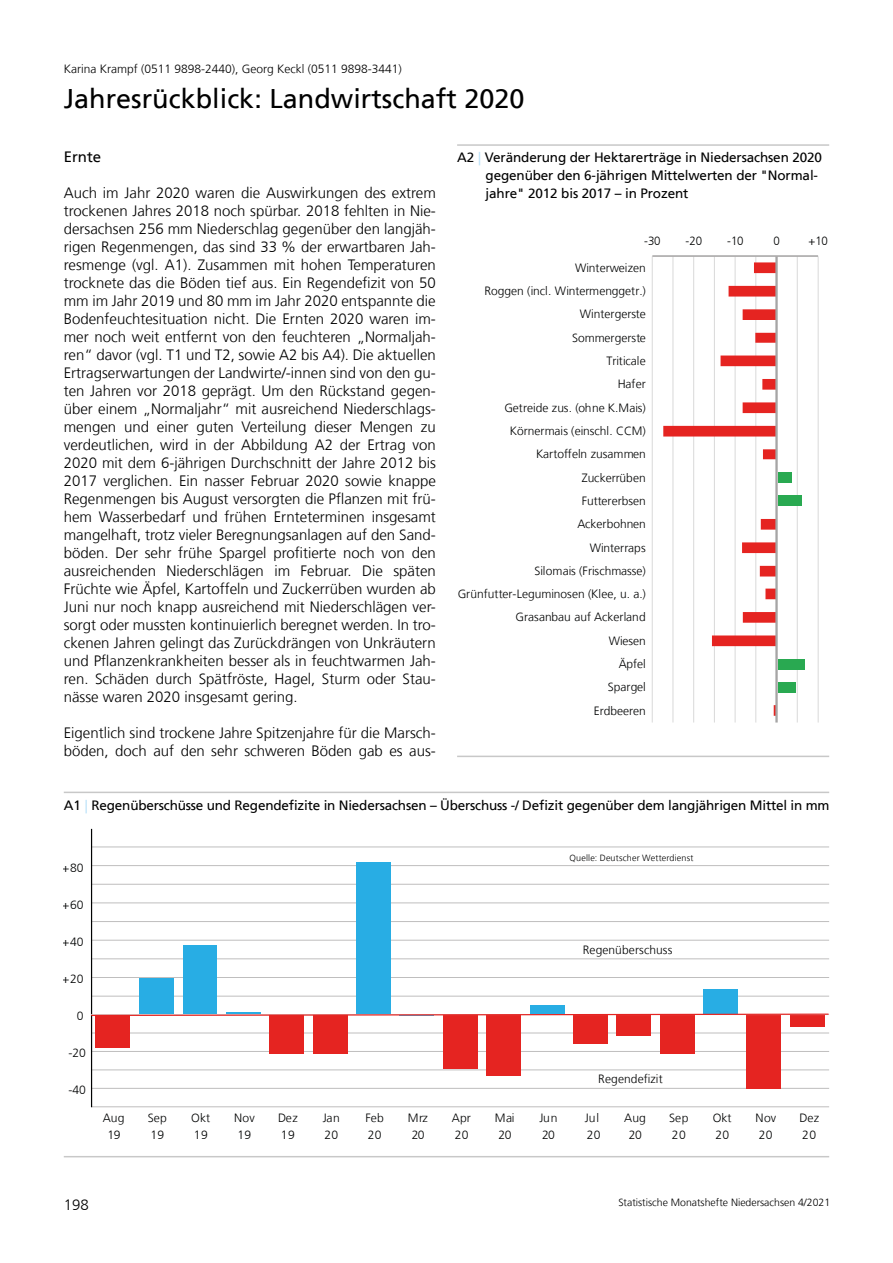
<style>
.page{position:relative;width:893px;height:1263px;background:#fff}
.page>*{position:absolute;margin:0;border:0;box-sizing:border-box;transform-origin:0 0}
.H2_Ueberschrift{font:27px "NDS Frutiger";color:#000}
.P_Fliesstext{font:300 15px/18px "NDS Frutiger";color:#000;text-align:justify}
.H3_Zwischenüberschri{font:15px "NDS Frutiger";color:#000}
.H3_Bildueberschrifte{font:13.5px/18px "NDS Frutiger";letter-spacing:-.01em;color:#000}
.t1{font:300 12px/23.2px "NDS Frutiger";color:#010202}
.Autor{font:300 12px "NDS Frutiger";color:#000}
.t2{font:300 12px "NDS Frutiger";color:#010202;scale:.96 1}
.t3{font:300 10.5px "NDS Frutiger";color:#000}
.t4{font:300 9px "NDS Frutiger";letter-spacing:.015em;color:#000}
.s1{color:#bae2f9}
</style>
<div class="page">
<svg style="left:92px;top:1106px;width:737px;height:1px"></svg>
<svg style="left:92px;top:1069px;width:737px;height:1px"></svg>
<svg style="left:92px;top:1088px;width:737px;height:1px"></svg>
<svg style="left:92px;top:1033px;width:737px;height:1px"></svg>
<svg style="left:92px;top:1051px;width:737px;height:1px"></svg>
<svg style="left:92px;top:996px;width:737px;height:1px"></svg>
<svg style="left:92px;top:958px;width:737px;height:1px"></svg>
<svg style="left:92px;top:921px;width:737px;height:1px"></svg>
<svg style="left:92px;top:884px;width:737px;height:1px"></svg>
<svg style="left:92px;top:847px;width:737px;height:1px"></svg>
<svg style="left:92px;top:977px;width:737px;height:1px"></svg>
<svg style="left:92px;top:940px;width:737px;height:1px"></svg>
<svg style="left:92px;top:902px;width:737px;height:1px"></svg>
<svg style="left:92px;top:865px;width:737px;height:1px"></svg>
<div style="left:95px;top:1014px;width:35px;height:33px;background:#e52421"></div>
<div style="left:139px;top:979px;width:35px;height:35px;background:#28ade4"></div>
<div style="left:183px;top:946px;width:34px;height:68px;background:#28ade4"></div>
<div style="left:269px;top:1014px;width:35px;height:40px;background:#e52421"></div>
<div style="left:313px;top:1014px;width:35px;height:40px;background:#e52421"></div>
<div style="left:356px;top:862px;width:35px;height:152px;background:#28ade4"></div>
<div style="left:443px;top:1014px;width:35px;height:55px;background:#e52421"></div>
<div style="left:486px;top:1014px;width:35px;height:62px;background:#e52421"></div>
<div style="left:530px;top:1005px;width:34px;height:9px;background:#28ade4"></div>
<div style="left:660px;top:1014px;width:35px;height:40px;background:#e52421"></div>
<div style="left:703px;top:989px;width:35px;height:25px;background:#28ade4"></div>
<div style="left:746px;top:1014px;width:35px;height:75px;background:#e52421"></div>
<div style="left:790px;top:1014px;width:35px;height:12px;background:#e52421"></div>
<div style="left:573px;top:1014px;width:35px;height:29px;background:#e52421"></div>
<div style="left:616px;top:1014px;width:35px;height:22px;background:#e52421"></div>
<hr style="left:91px;top:829px;width:1px;height:278px;background:#010202">
<svg style="left:91px;top:1013px;width:738px;height:4px"></svg>
<hr style="left:818px;top:256px;width:1px;height:466px;background:#d9d9d9">
<hr style="left:797px;top:256px;width:1px;height:466px;background:#d9d9d9">
<hr style="left:755px;top:256px;width:1px;height:466px;background:#d9d9d9">
<hr style="left:735px;top:256px;width:1px;height:466px;background:#d9d9d9">
<hr style="left:714px;top:256px;width:1px;height:466px;background:#d9d9d9">
<hr style="left:693px;top:256px;width:1px;height:466px;background:#d9d9d9">
<hr style="left:673px;top:256px;width:1px;height:466px;background:#d9d9d9">
<hr style="left:652px;top:256px;width:1px;height:466px;background:#d9d9d9">
<div style="left:778px;top:472px;width:14px;height:11px;background:#29a951"></div>
<div style="left:778px;top:495px;width:23px;height:11px;background:#29a951"></div>
<div style="left:778px;top:659px;width:27px;height:11px;background:#29a951"></div>
<div style="left:778px;top:682px;width:17px;height:11px;background:#29a951"></div>
<svg style="left:663px;top:262px;width:112px;height:454px"></svg>
<hr style="left:652px;top:255px;width:166px;height:2px;background:#a6a5a5">
<hr style="left:775px;top:256px;width:3px;height:466px;background:#a6a5a5">
<hr style="left:64px;top:792px;width:765px;height:1px;background:#c8c8c8">
<hr style="left:64px;top:1156px;width:765px;height:1px;background:#c8c8c8">
<hr style="left:457px;top:144px;width:372px;height:2px;background:#c8c8c8">
<hr style="left:457px;top:756px;width:372px;height:1px;background:#c8c8c8">
<p class="Autor" style="left:64px;top:62px;width:340px">Karina Krampf (0511 9898-2440), Georg Keckl (0511 9898-3441)</p>
<h2 class="H2_Ueberschrift" style="left:64px;top:83px;width:462px">Jahresrückblick: Landwirtschaft 2020</h2>
<h3 class="H3_Zwischenüberschri" style="left:64px;top:148px;width:39px">Ernte</h3>
<p class="P_Fliesstext" style="left:64px;top:184px;width:374px">Auch im Jahr 2020 waren die Auswirkungen des extrem trockenen Jahres 2018 noch spürbar. 2018 fehlten in Nie&shy;dersachsen 256 mm Niederschlag gegenüber den langjäh&shy;rigen Regenmengen, das sind 33 % der erwartbaren Jah&shy;resmenge (vgl. A1). Zusammen mit hohen Temperaturen trocknete das die Böden tief aus. Ein Regendefizit von 50 mm im Jahr 2019 und 80 mm im Jahr 2020 entspannte die Bodenfeuchtesituation nicht. Die Ernten 2020 waren im&shy;mer noch weit entfernt von den feuchteren „Normaljah&shy;ren“ davor (vgl. T1 und T2, sowie A2 bis A4). Die aktuellen Ertragserwartungen der Landwirte/-innen sind von den gu&shy;ten Jahren vor 2018 geprägt. Um den Rückstand gegen&shy;über einem „Normaljahr“ mit ausreichend Niederschlags&shy;mengen und einer guten Verteilung dieser Mengen zu verdeutlichen, wird in der Abbildung A2 der Ertrag von 2020 mit dem 6-jährigen Durchschnitt der Jahre 2012 bis 2017 verglichen. Ein nasser Februar 2020 sowie knappe Regenmengen bis August versorgten die Pflanzen mit frü&shy;hem Wasserbedarf und frühen Ernteterminen insgesamt mangelhaft, trotz vieler Beregnungsanlagen auf den Sand&shy;böden. Der sehr frühe Spargel profitierte noch von den ausreichenden Niederschlägen im Februar. Die späten Früchte wie Äpfel, Kartoffeln und Zuckerrüben wurden ab Juni nur noch knapp ausreichend mit Niederschlägen ver&shy;sorgt oder mussten kontinuierlich beregnet werden. In tro&shy;ckenen Jahren gelingt das Zurückdrängen von Unkräutern und Pflanzenkrankheiten besser als in feuchtwarmen Jah&shy;ren. Schäden durch Spätfröste, Hagel, Sturm oder Stau&shy;nässe waren 2020 insgesamt gering.</p>
<p class="P_Fliesstext" style="left:64px;top:724px;width:374px">Eigentlich sind trockene Jahre Spitzenjahre für die Marsch&shy;böden, doch auf den sehr schweren Böden gab es aus-</p>
<h4 class="H3_Bildueberschrifte" style="left:486px;top:149px;width:338px;text-indent:-28px">A2 <span class="s1">|</span> Veränderung der Hektarerträge in Niedersachsen 2020 gegenüber den 6-jährigen Mittelwerten der "Normal&shy;jahre" 2012 bis 2017 – in Prozent</h4>
<p class="t2" style="left:644px;top:234px;width:19px">-30</p>
<p class="t2" style="left:686px;top:234px;width:19px">-20</p>
<p class="t2" style="left:727px;top:234px;width:19px">-10</p>
<p class="t2" style="left:773px;top:234px;width:8px">0</p>
<p class="t2" style="left:808px;top:234px;width:22px">+10</p>
<p class="t1" style="left:458px;top:256px;width:190px;text-align:right">Winterweizen<br>Roggen (incl. Wintermenggetr.)<br>Wintergerste<br>Sommergerste<br>Triticale<br>Hafer<br>Getreide zus. (ohne K.Mais)<br>Körnermais (einschl. CCM)<br>Kartoffeln zusammen<br>Zuckerrüben<br>Futtererbsen<br>Ackerbohnen<br>Winterraps<br>Silomais (Frischmasse)<br>Grünfutter-Leguminosen (Klee, u. a.)<br>Grasanbau auf Ackerland<br>Wiesen<br>Äpfel<br>Spargel<br>Erdbeeren</p>
<h4 class="H3_Bildueberschrifte" style="left:64px;top:797px;width:767px">A1 <span class="s1">|</span> Regenüberschüsse und Regendefizite in Niedersachsen – Überschuss -/ Defizit gegenüber dem langjährigen Mittel in mm</h4>
<p class="t1" style="left:62px;top:856px;width:23px">+80</p>
<p class="t1" style="left:62px;top:893px;width:23px">+60</p>
<p class="t1" style="left:62px;top:930px;width:23px">+40</p>
<p class="t1" style="left:62px;top:967px;width:23px">+20</p>
<p class="t1" style="left:77px;top:1004px;width:8px">0</p>
<p class="t1" style="left:68px;top:1041px;width:19px">-20</p>
<p class="t1" style="left:68px;top:1078px;width:19px">-40</p>
<p class="t4" style="left:569px;top:853px;width:125px">Quelle: Deutscher Wetterdienst</p>
<p class="t1" style="left:583px;top:939px;width:91px">Regenüberschuss</p>
<p class="t1" style="left:598px;top:1067px;width:66px">Regendefizit</p>
<p class="t1" style="left:103px;top:1110px;width:23px;line-height:17px;text-align:center">Aug<br>19</p>
<p class="t1" style="left:148px;top:1110px;width:21px;line-height:17px">Sep<br>19</p>
<p class="t1" style="left:191px;top:1110px;width:20px;line-height:17px">Okt<br>19</p>
<p class="t1" style="left:234px;top:1110px;width:22px;line-height:17px">Nov<br>19</p>
<p class="t1" style="left:278px;top:1110px;width:21px;line-height:17px">Dez<br>19</p>
<p class="t1" style="left:323px;top:1110px;width:19px;line-height:17px">Jan<br>20</p>
<p class="t1" style="left:365px;top:1110px;width:20px;line-height:17px">Feb<br>20</p>
<p class="t1" style="left:408px;top:1110px;width:22px;line-height:17px;text-align:center">Mrz<br>20</p>
<p class="t1" style="left:452px;top:1110px;width:20px;line-height:17px">Apr<br>20</p>
<p class="t1" style="left:495px;top:1110px;width:21px;line-height:17px;text-align:center">Mai<br>20</p>
<p class="t1" style="left:539px;top:1110px;width:20px;line-height:17px">Jun<br>20</p>
<p class="t1" style="left:585px;top:1110px;width:17px;line-height:17px">Jul<br>20</p>
<p class="t1" style="left:624px;top:1110px;width:23px;line-height:17px;text-align:center">Aug<br>20</p>
<p class="t1" style="left:669px;top:1110px;width:21px;line-height:17px">Sep<br>20</p>
<p class="t1" style="left:713px;top:1110px;width:20px;line-height:17px">Okt<br>20</p>
<p class="t1" style="left:755px;top:1110px;width:22px;line-height:17px">Nov<br>20</p>
<p class="t1" style="left:799px;top:1110px;width:21px;line-height:17px">Dez<br>20</p>
<p class="P_Fliesstext" style="left:64px;top:1196px;width:27px">198</p>
<p class="t3" style="left:618px;top:1196px;width:213px">Statistische Monatshefte Niedersachsen 4/2021</p>
</div>
